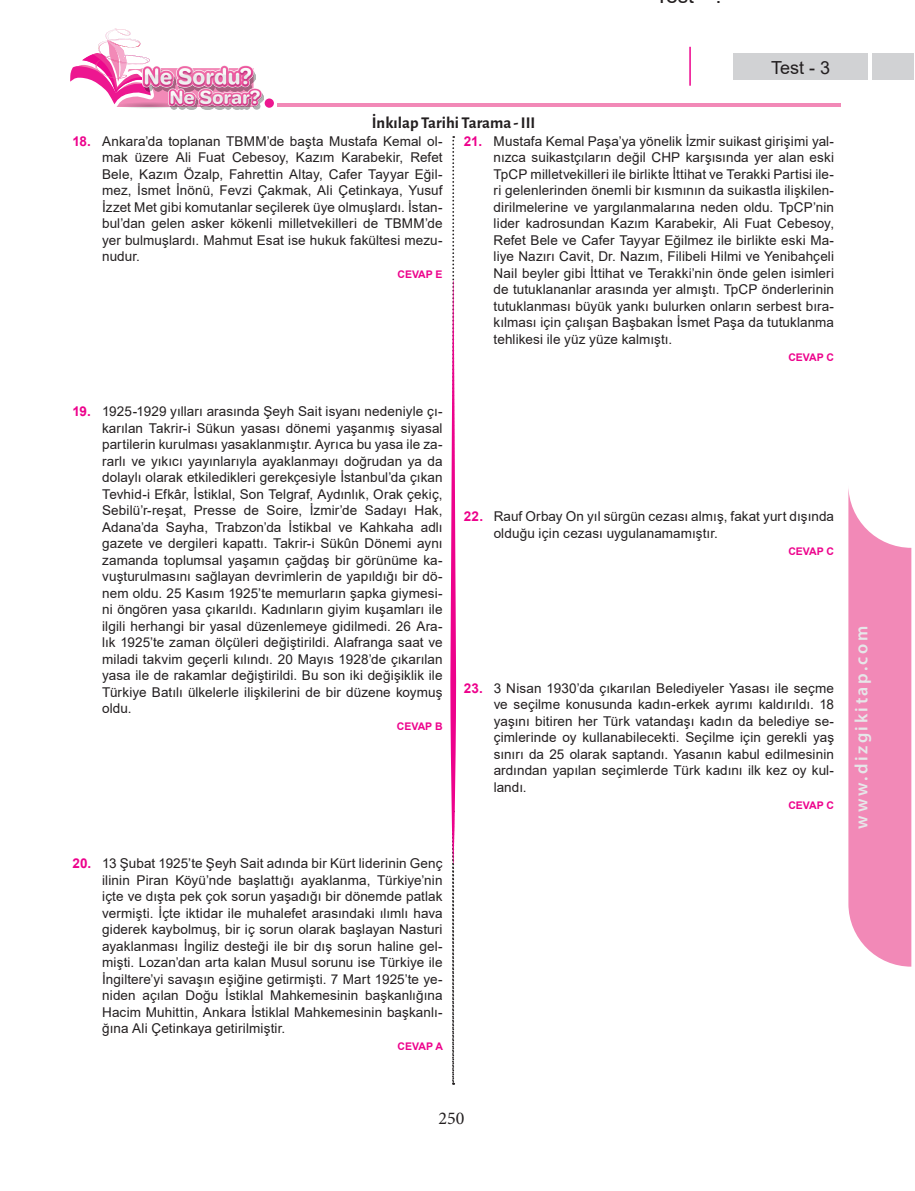
<style>
.page{position:relative;width:915px;height:1191px;background:#fff}
.page>*{position:absolute;margin:0;border:0;box-sizing:border-box;transform-origin:0 0}
.t1{font:600 18px "Myriad Pro";letter-spacing:.14em;color:#e6e7e9}
.t2{font:18px "Arial";color:#231f20}
.t3{font:18px "Minion Pro";color:#231f20}
.t4{font:700 16.5px "Alegreya Sans";color:#231f20}
.t5{font:13.5px/16.5px "Arial";letter-spacing:.005em;color:#231f20;text-align:justify}
.t6{font:700 10.5px "Arial";color:#ed028c}
.s1{font-weight:700;color:#ed028c}
</style>
<div class="page">
<hr style="left:277px;top:103px;width:562px;height:4px;background:#f289b7">
<svg style="left:70px;top:28px;width:204px;height:80px"></svg>
<img style="left:143px;top:65px;width:112px;height:26px">
<img style="left:168px;top:88px;width:95px;height:22px">
<svg style="left:848px;top:488px;width:63px;height:478px"></svg>
<svg style="left:450px;top:136px;width:6px;height:948px"></svg>
<div style="left:733px;top:54px;width:180px;height:26px;background:#d1d2d4"></div>
<svg style="left:867px;top:53px;width:4px;height:27px"></svg>
<hr style="left:689px;top:47px;width:1px;height:39px;background:#ed028c">
<h1 class="t2" style="left:771px;top:55px;width:61px">Test - 3</h1>
<p class="t4" style="left:372px;top:110px;width:165px">İnkılap Tarihi Tarama - III</p>
<p class="t5" style="left:102px;top:133px;width:342px;text-indent:-30px"><span class="s1">18.</span> Ankara’da toplanan TBMM’de başta Mustafa Kemal ol&shy;mak üzere Ali Fuat Cebesoy, Kazım Karabekir, Refet Bele, Kazım Özalp, Fahrettin Altay, Cafer Tayyar Eğil&shy;mez, İsmet İnönü, Fevzi Çakmak, Ali Çetinkaya, Yusuf İzzet Met gibi komutanlar seçilerek üye olmuşlardı. İstan&shy;bul’dan gelen asker kökenli milletvekilleri de TBMM’de yer bulmuşlardı. Mahmut Esat ise hukuk fakültesi mezu&shy;nudur.</p>
<p class="t6" style="left:397px;top:267px;width:47px">CEVAP E</p>
<p class="t5" style="left:493px;top:133px;width:342px;text-indent:-30px"><span class="s1">21.</span> Mustafa Kemal Paşa’ya yönelik İzmir suikast girişimi yal&shy;nızca suikastçıların değil CHP karşısında yer alan eski TpCP milletvekilleri ile birlikte İttihat ve Terakki Partisi ile&shy;ri gelenlerinden önemli bir kısmının da suikastla ilişkilen&shy;dirilmelerine ve yargılanmalarına neden oldu. TpCP’nin lider kadrosundan Kazım Karabekir, Ali Fuat Cebesoy, Refet Bele ve Cafer Tayyar Eğilmez ile birlikte eski Ma&shy;liye Nazırı Cavit, Dr. Nazım, Filibeli Hilmi ve Yenibahçeli Nail beyler gibi İttihat ve Terakki’nin önde gelen isimleri de tutuklananlar arasında yer almıştı. TpCP önderlerinin tutuklanması büyük yankı bulurken onların serbest bıra&shy;kılması için çalışan Başbakan İsmet Paşa da tutuklanma tehlikesi ile yüz yüze kalmıştı.</p>
<p class="t6" style="left:788px;top:350px;width:47px">CEVAP C</p>
<p class="t5" style="left:102px;top:403px;width:342px;text-indent:-30px"><span class="s1">19.</span> 1925-1929 yılları arasında Şeyh Sait isyanı nedeniyle çı&shy;karılan Takrir-i Sükun yasası dönemi yaşanmış siyasal partilerin kurulması yasaklanmıştır. Ayrıca bu yasa ile za&shy;rarlı ve yıkıcı yayınlarıyla ayaklanmayı doğrudan ya da dolaylı olarak etkiledikleri gerekçesiyle İstanbul’da çıkan Tevhid-i Efkâr, İstiklal, Son Telgraf, Aydınlık, Orak çekiç, Sebilü’r-reşat, Presse de Soire, İzmir’de Sadayı Hak, Adana’da Sayha, Trabzon’da İstikbal ve Kahkaha adlı gazete ve dergileri kapattı. Takrir-i Sükûn Dönemi aynı zamanda toplumsal yaşamın çağdaş bir görünüme ka&shy;vuşturulmasını sağlayan devrimlerin de yapıldığı bir dö&shy;nem oldu. 25 Kasım 1925’te memurların şapka giymesi&shy;ni öngören yasa çıkarıldı. Kadınların giyim kuşamları ile ilgili herhangi bir yasal düzenlemeye gidilmedi. 26 Ara&shy;lık 1925’te zaman ölçüleri değiştirildi. Alafranga saat ve miladi takvim geçerli kılındı. 20 Mayıs 1928’de çıkarılan yasa ile de rakamlar değiştirildi. Bu son iki değişiklik ile Türkiye Batılı ülkelerle ilişkilerini de bir düzene koymuş oldu.</p>
<p class="t6" style="left:396px;top:719px;width:47px">CEVAP B</p>
<p class="t5" style="left:102px;top:855px;width:342px;text-indent:-30px"><span class="s1">20.</span> 13 Şubat 1925’te Şeyh Sait adında bir Kürt liderinin Genç ilinin Piran Köyü’nde başlattığı ayaklanma, Türkiye’nin içte ve dışta pek çok sorun yaşadığı bir dönemde patlak vermişti. İçte iktidar ile muhalefet arasındaki ılımlı hava giderek kaybolmuş, bir iç sorun olarak başlayan Nasturi ayaklanması İngiliz desteği ile bir dış sorun haline gel&shy;mişti. Lozan’dan arta kalan Musul sorunu ise Türkiye ile İngiltere’yi savaşın eşiğine getirmişti. 7 Mart 1925’te ye&shy;niden açılan Doğu İstiklal Mahkemesinin başkanlığına Hacim Muhittin, Ankara İstiklal Mahkemesinin başkanlı&shy;ğına Ali Çetinkaya getirilmiştir.</p>
<p class="t6" style="left:397px;top:1039px;width:47px">CEVAP A</p>
<p class="t5" style="left:493px;top:508px;width:342px;text-indent:-30px"><span class="s1">22.</span> Rauf Orbay On yıl sürgün cezası almış, fakat yurt dışında olduğu için cezası uygulanamamıştır.</p>
<p class="t6" style="left:788px;top:543px;width:47px">CEVAP C</p>
<p class="t5" style="left:493px;top:679px;width:342px;text-indent:-30px"><span class="s1">23.</span> 3 Nisan 1930’da çıkarılan Belediyeler Yasası ile seçme ve seçilme konusunda kadın-erkek ayrımı kaldırıldı. 18 yaşını bitiren her Türk vatandaşı kadın da belediye se&shy;çimlerinde oy kullanabilecekti. Seçilme için gerekli yaş sınırı da 25 olarak saptandı. Yasanın kabul edilmesinin ardından yapılan seçimlerde Türk kadını ilk kez oy kul&shy;landı.</p>
<p class="t6" style="left:788px;top:797px;width:47px">CEVAP C</p>
<h1 class="t1" style="left:849px;top:828px;width:204px;rotate:-90deg">www.dizgikitap.com</h1>
<h1 class="t3" style="left:438px;top:1106px;width:27px">250</h1>
</div>
